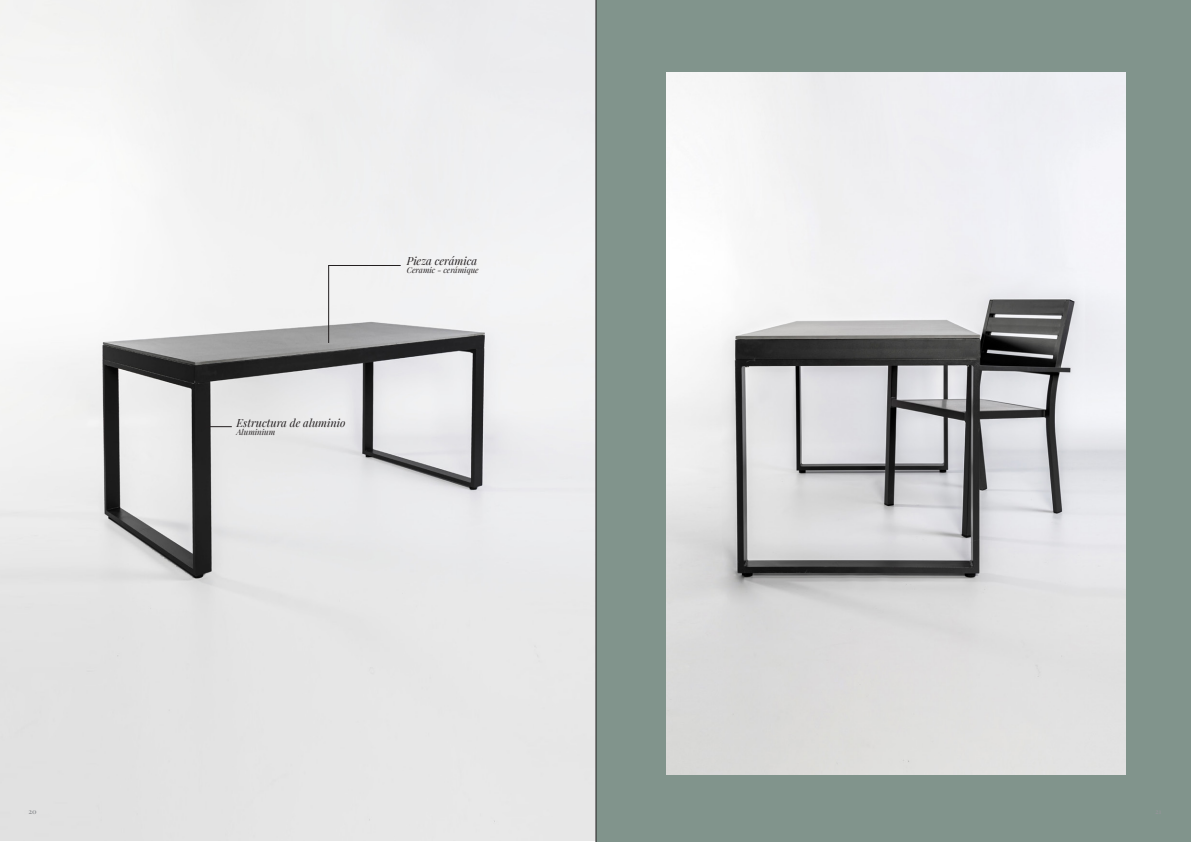
<style>
.page{position:relative;width:1191px;height:842px;background:#fff}
.page>*{position:absolute;margin:0;border:0;box-sizing:border-box;transform-origin:0 0}
.FORMATOS{font:italic 11px "Playfair Display";color:#231f20}
.FORMATOS-2{font:italic 8px "Playfair Display";color:#231f20}
.t1{font:700 7px "Playfair Display";color:#939598}
</style>
<div class="page">
<img style="left:0;top:0;width:595px;height:840px">
<svg style="left:328px;top:264px;width:74px;height:80px"></svg>
<svg style="left:206px;top:426px;width:26px;height:1px"></svg>
<div style="left:595px;top:0;width:596px;height:842px;background:#81948c"></div>
<img style="left:666px;top:72px;width:459px;height:702px">
<p class="t1" style="left:28px;top:805px;width:10px">20</p>
<p class="FORMATOS" style="left:236px;top:414px;width:110px">Estructura de aluminio</p>
<p class="FORMATOS-2" style="left:236px;top:426px;width:40px">Aluminium</p>
<p class="FORMATOS" style="left:407px;top:252px;width:72px">Pieza cerámica</p>
<p class="FORMATOS-2" style="left:407px;top:263px;width:73px">Ceramic - cerámique</p>
</div>
